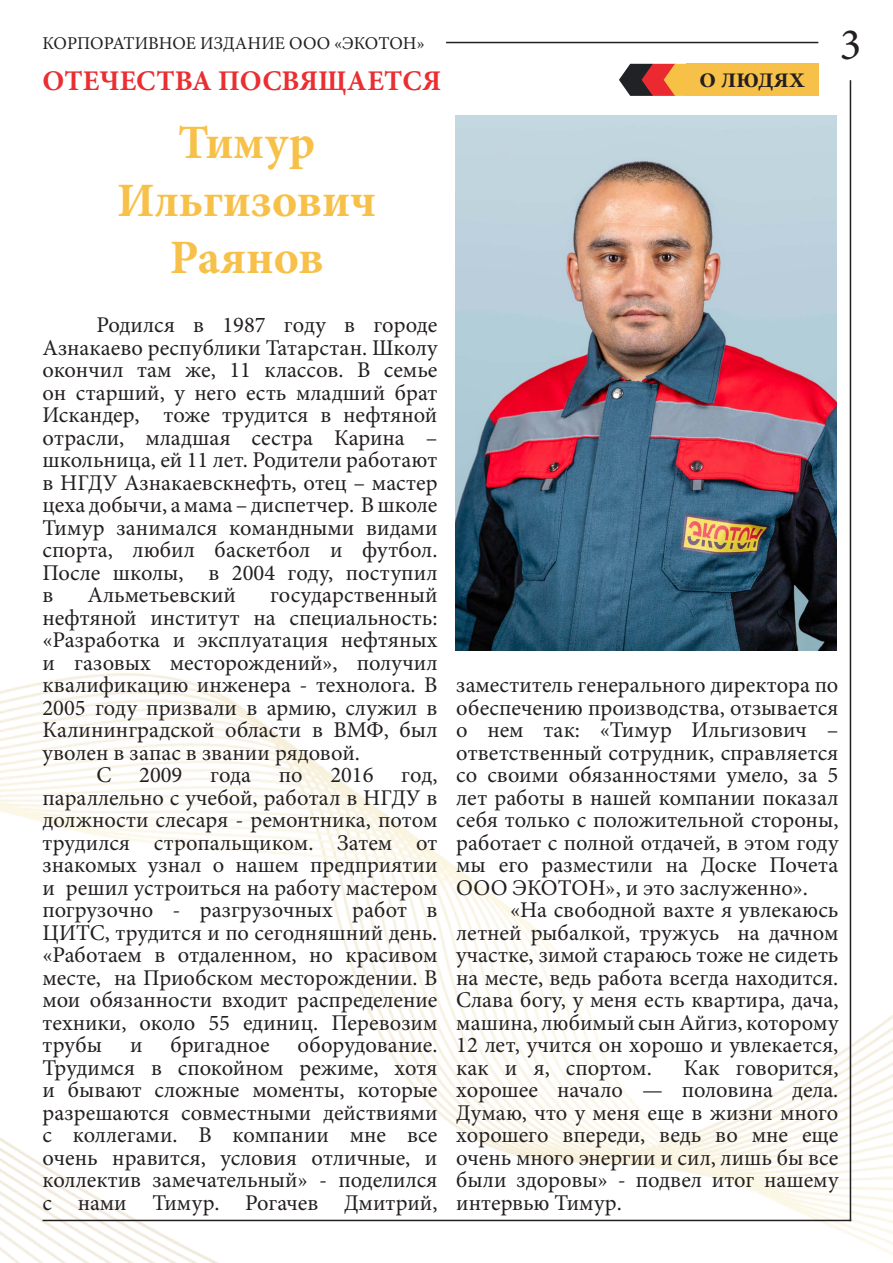
<style>
.page{position:relative;width:893px;height:1263px;background:#fff}
.page>*{position:absolute;margin:0;border:0;box-sizing:border-box;transform-origin:0 0}
.t1{font:700 48px/57.6px "Minion Pro";color:#f7c149;text-align:center}
.t2{font:45px "Minion Pro";color:#231f20}
.t3{font:700 28.5px "Minion Pro";color:#ea2e31}
.t4{font:22.5px/22.5px "Minion Pro";color:#231f20;text-align:justify}
.t5{font:700 condensed 21px "Minion Pro";color:#231f20;scale:1.2 1}
.t6{font:18px "Minion Pro";color:#231f20}
</style>
<div class="page">
<img style="left:0;top:41px;width:893px;height:1222px">
<hr style="left:446px;top:42px;width:372px;height:1px;background:#231f20">
<hr style="left:850px;top:80px;width:1px;height:1141px;background:#231f20">
<hr style="left:43px;top:1220px;width:808px;height:1px;background:#231f20">
<svg style="left:619px;top:64px;width:67px;height:32px;background:#aa5f44"></svg>
<div style="left:686px;top:64px;width:133px;height:32px;background:#f7c149"></div>
<img style="left:455px;top:116px;width:382px;height:535px">
<p class="t6" style="left:43px;top:31px;width:384px">КОРПОРАТИВНОЕ ИЗДАНИЕ ООО «ЭКОТОН»</p>
<p class="t2" style="left:840px;top:14px;width:23px">3</p>
<p class="t5" style="left:700px;top:66px;width:89px">О ЛЮДЯХ</p>
<p class="t3" style="left:43px;top:60px;width:400px">ОТЕЧЕСТВА ПОСВЯЩАЕТСЯ</p>
<p class="t1" style="left:117px;top:113px;width:260px">Тимур<br>Ильгизович</p>
<p class="t1" style="left:170px;top:229px;width:155px">Раянов</p>
<p class="t4" style="left:43px;top:314px;width:396px;text-indent:54px">Родился в 1987 году в городе Азнакаево республики Татарстан. Школу окончил там же, 11 классов. В семье он старший, у него есть младший брат Искандер, тоже трудится в нефтяной отрасли, младшая сестра Карина – школьница, ей 11 лет. Родители работают в НГДУ Азнакаевскнефть, отец – мастер цеха добычи, а мама – диспетчер. В школе Тимур занимался командными видами спорта, любил баскетбол и футбол.<br>После школы, в 2004 году, поступил в</p>
<p class="t4" style="left:87px;top:584px;width:150px">Альметьевский</p>
<p class="t4" style="left:43px;top:584px;width:396px;text-indent:228px">государственный нефтяной институт на специальность: «Разработка и эксплуатация нефтяных и газовых месторождений», получил квалификацию инженера - технолога. В 2005 году призвали в армию, служил в Калининградской области в ВМФ, был уволен в запас в звании рядовой.</p>
<p class="t4" style="left:43px;top:764px;width:396px;text-indent:54px">С 2009 года по 2016 год, параллельно с учебой, работал в НГДУ в должности слесаря - ремонтника, потом трудился стропальщиком. Затем от знакомых узнал о нашем предприятии и решил устроиться на работу мастером погрузочно - разгрузочных работ в ЦИТС, трудится и по сегодняшний день. «Работаем в отдаленном, но красивом месте, на Приобском месторождении. В мои обязанности входит распределение техники, около 55 единиц. Перевозим трубы и бригадное оборудование.<br>Трудимся в спокойном режиме, хотя и бывают сложные моменты, которые разрешаются совместными действиями с коллегами. В компании мне все очень нравится, условия отличные, и коллектив замечательный» - поделился с нами Тимур. Рогачев Дмитрий,</p>
<p class="t4" style="left:456px;top:674px;width:384px">заместитель генерального директора по обеспечению производства, отзывается о нем так: «Тимур Ильгизович – ответственный сотрудник, справляется со своими обязанностями умело, за 5 лет работы в нашей компании показал себя только с положительной стороны, работает с полной отдачей, в этом году мы его разместили на Доске Почета ООО ЭКОТОН», и это заслуженно».</p>
<p class="t4" style="left:456px;top:899px;width:384px;text-indent:54px">«На свободной вахте я увлекаюсь летней рыбалкой, тружусь на дачном участке, зимой стараюсь тоже не сидеть на месте, ведь работа всегда находится.<br>Слава богу, у меня есть квартира, дача, машина, любимый сын Айгиз, которому 12 лет, учится он хорошо и увлекается, как и я, спортом.</p>
<p class="t4" style="left:456px;top:1056px;width:384px;text-indent:228px">Как говорится, хорошее начало — половина дела.<br>Думаю, что у меня еще в жизни много хорошего впереди, ведь во мне еще очень много энергии и сил, лишь бы все были здоровы» - подвел итог нашему интервью Тимур.</p>
</div>
